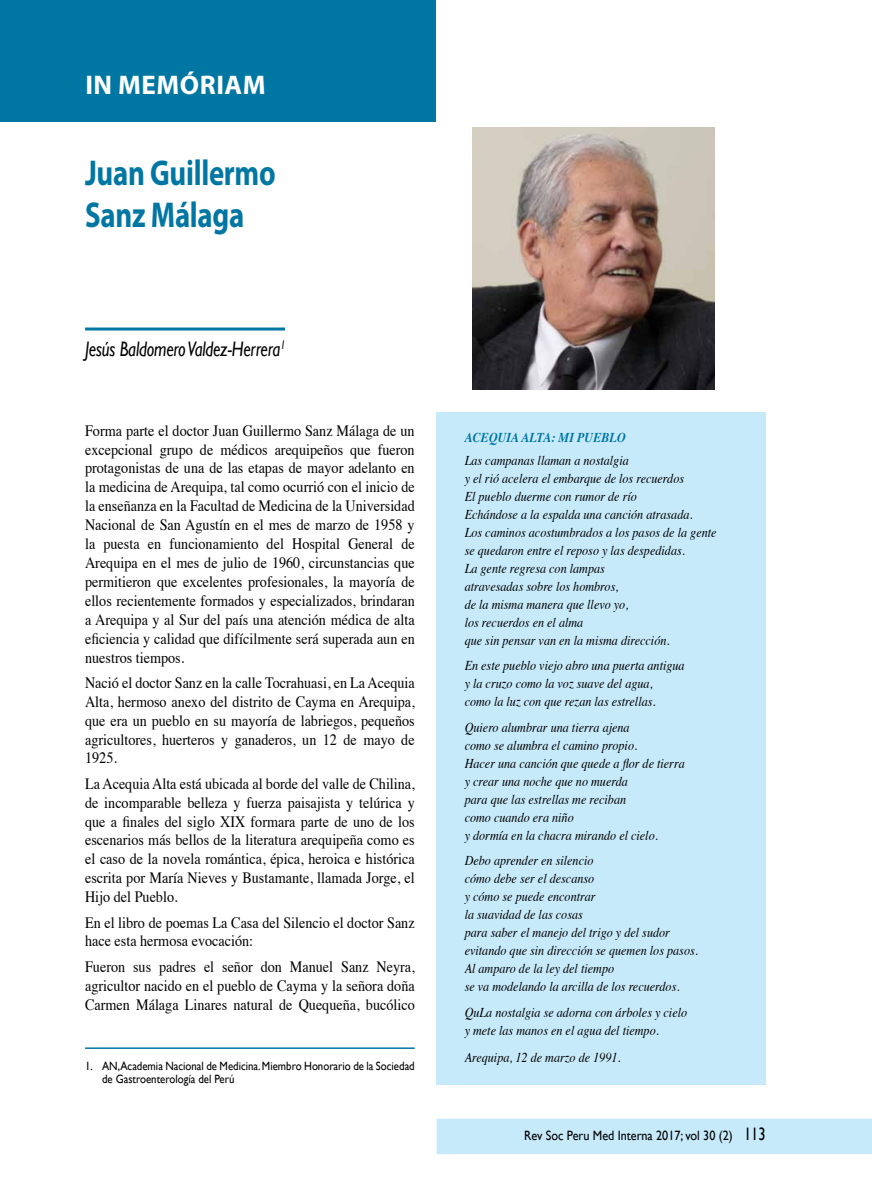
<style>
.page{position:relative;width:872px;height:1191px;background:#fff}
.page>*{position:absolute;margin:0;border:0;box-sizing:border-box;transform-origin:0 0}
.t1{font:700 36px/42px "Myriad Pro";letter-spacing:-.01em;color:#0076a3;scale:.8 1}
.t2{font:700 27px "Myriad Pro";letter-spacing:.02em;color:#fff}
.t3{font:italic 21px "Gill Sans";letter-spacing:-.01em;color:#000;scale:.8 1}
.t4{font:15.75px/18.9px "Times";color:#000;text-align:justify;scale:.9 1}
.t5{font:italic 13.5px/18px "Times";color:#000;scale:.9 1}
.t6{font:13.5px "Gill Sans";color:#000;scale:.9 1}
.t7{font:italic 700 13.5px "Times";color:#0076a3;scale:.9 1}
.t8{font:12px/13.5px "Gill Sans";color:#000;scale:.9 1}
.s1{font-size:18px}
</style>
<div class="page">
<div style="left:436px;top:1118px;width:436px;height:36px;background:#c7eafb"></div>
<div style="left:436px;top:412px;width:329px;height:672px;background:#c7eafb"></div>
<hr style="left:85px;top:327px;width:200px;height:3px;background:#0076a3">
<img style="left:472px;top:128px;width:242px;height:262px">
<div style="left:0;top:0;width:436px;height:121px;background:#0076a3"></div>
<hr style="left:85px;top:1047px;width:330px;height:2px;background:#0076a3">
<h2 class="t2" style="left:85px;top:67px;width:182px">IN MEMÓRIAM</h2>
<h1 class="t1" style="left:85px;top:151px;width:240px">Juan Guillermo<br>Sanz Málaga</h1>
<h3 class="t3" style="left:85px;top:336px;width:252px">Jesús Baldomero Valdez-Herrera<sup>1</sup></h3>
<p class="t4" style="left:85px;top:419px;width:368px">Forma parte el doctor Juan Guillermo Sanz Málaga de un excepcional grupo de médicos arequipeños que fueron protagonistas de una de las etapas de mayor adelanto en la medicina de Arequipa, tal como ocurrió con el inicio de la enseñanza en la Facultad de Medicina de la Universidad Nacional de San Agustín en el mes de marzo de 1958 y la puesta en funcionamiento del Hospital General de Arequipa en el mes de julio de 1960, circunstancias que permitieron que excelentes profesionales, la mayoría de ellos recientemente formados y especializados, brindaran a Arequipa y al Sur del país una atención médica de alta eficiencia y calidad que difícilmente será superada aun en nuestros tiempos.</p>
<p class="t4" style="left:85px;top:672px;width:368px">Nació el doctor Sanz en la calle Tocrahuasi, en La Acequia Alta, hermoso anexo del distrito de Cayma en Arequipa, que era un pueblo en su mayoría de labriegos, pequeños agricultores, huerteros y ganaderos, un 12 de mayo de 1925.</p>
<p class="t4" style="left:85px;top:772px;width:368px">La Acequia Alta está ubicada al borde del valle de Chilina, de incomparable belleza y fuerza paisajista y telúrica y que a finales del siglo XIX formara parte de uno de los escenarios más bellos de la literatura arequipeña como es el caso de la novela romántica, épica, heroica e histórica escrita por María Nieves y Bustamante, llamada Jorge, el Hijo del Pueblo.</p>
<p class="t4" style="left:85px;top:911px;width:368px">En el libro de poemas La Casa del Silencio el doctor Sanz hace esta hermosa evocación:</p>
<p class="t4" style="left:85px;top:955px;width:368px">Fueron sus padres el señor don Manuel Sanz Neyra, agricultor nacido en el pueblo de Cayma y la señora doña Carmen Málaga Linares natural de Quequeña, bucólico</p>
<p class="t8" style="left:102px;top:1058px;width:349px;text-indent:-17px">1. AN,Academia Nacional de Medicina. Miembro Honorario de la Sociedad de Gastroenterología del Perú</p>
<p class="t7" style="left:465px;top:425px;width:180px">ACEQUIA ALTA: MI PUEBLO</p>
<p class="t5" style="left:465px;top:450px;width:281px">Las campanas llaman a nostalgia<br>y el rió acelera el embarque de los recuerdos<br>El pueblo duerme con rumor de río<br>Echándose a la espalda una canción atrasada.<br>Los caminos acostumbrados a los pasos de la gente se quedaron entre el reposo y las despedidas.<br>La gente regresa con lampas<br>atravesadas sobre los hombros,<br>de la misma manera que llevo yo,<br>los recuerdos en el alma<br>que sin pensar van en la misma dirección.</p>
<p class="t5" style="left:465px;top:656px;width:246px">En este pueblo viejo abro una puerta antigua y la cruzo como la voz suave del agua,<br>como la luz con que rezan las estrellas.</p>
<p class="t5" style="left:465px;top:717px;width:246px">Quiero alumbrar una tierra ajena<br>como se alumbra el camino propio.<br>Hacer una canción que quede a flor de tierra y crear una noche que no muerda<br>para que las estrellas me reciban<br>como cuando era niño<br>y dormía en la chacra mirando el cielo.</p>
<p class="t5" style="left:465px;top:850px;width:260px">Debo aprender en silencio<br>cómo debe ser el descanso<br>y cómo se puede encontrar<br>la suavidad de las cosas<br>para saber el manejo del trigo y del sudor evitando que sin dirección se quemen los pasos.<br>Al amparo de la ley del tiempo<br>se va modelando la arcilla de los recuerdos.</p>
<p class="t5" style="left:465px;top:1002px;width:249px">QuLa nostalgia se adorna con árboles y cielo y mete las manos en el agua del tiempo.</p>
<p class="t5" style="left:465px;top:1047px;width:175px">Arequipa, 12 de marzo de 1991.</p>
<p class="t6" style="left:524px;top:1127px;width:270px">Rev Soc Peru Med Interna 2017; vol 30 (2) <span class="s1">113</span></p>
</div>
